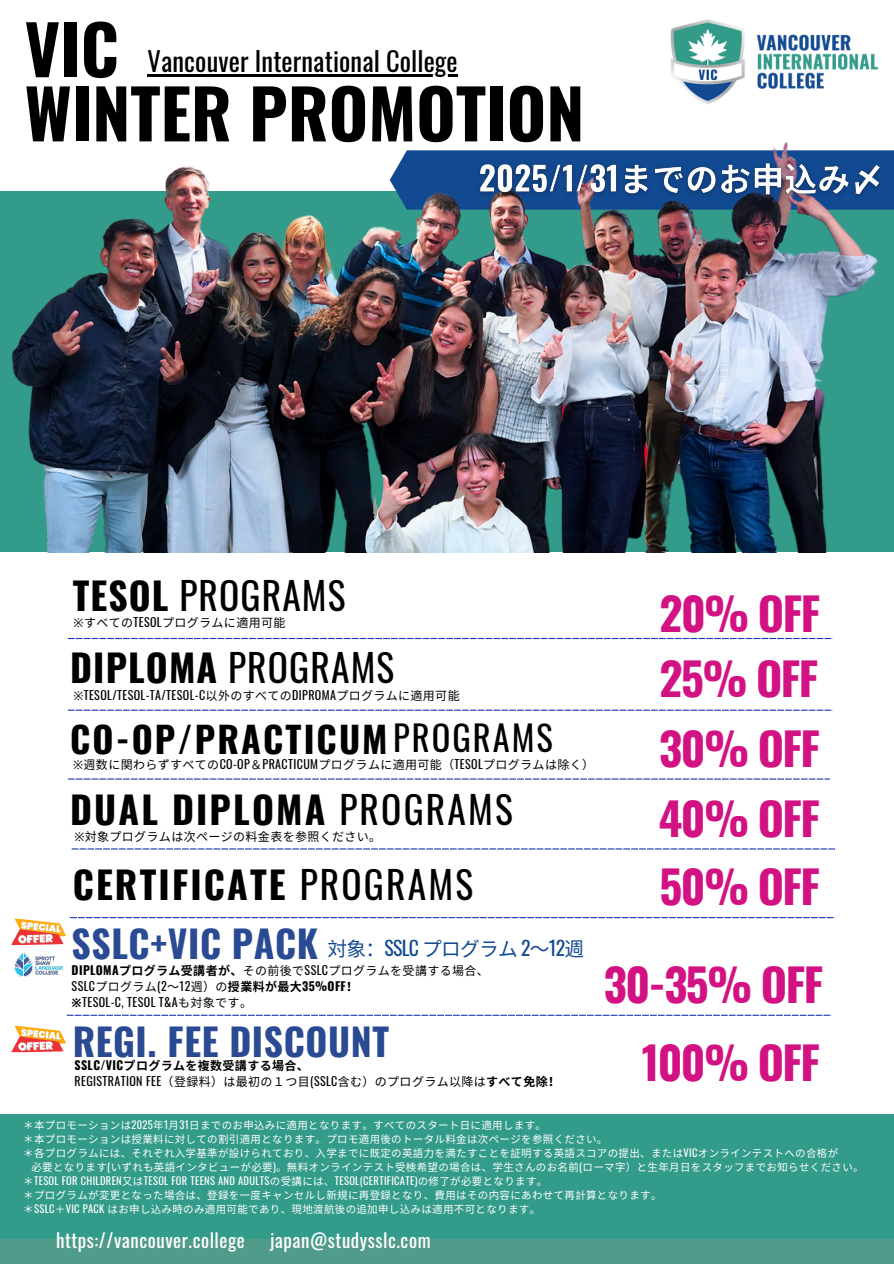
<style>
.page{position:relative;width:894px;height:1264px;background:#fff}
.page>*{position:absolute;margin:0;border:0;box-sizing:border-box;transform-origin:0 0}
.t1{font:700 67.8px "Oswald";color:#000}
.t2{font:700 45px "Oswald";letter-spacing:-.035em;color:#d21283}
.t3{font:700 37.5px "Oswald";letter-spacing:.06em;color:#000}
.t4{font:37.5px "Oswald";letter-spacing:.03em;color:#000}
.t5{font:700 37.5px "Oswald";letter-spacing:.015em;color:#2a4a93}
.t6{font:700 36px "Oswald";letter-spacing:.06em;color:#000}
.t7{font:26.4px "Oswald";letter-spacing:.005em;color:#000}
.t8{font:19.65px "Noto Sans CJ Ksc";letter-spacing:-.035em;color:#124a92}
.t9{font:18.9px "Oswald";letter-spacing:.03em;color:#fff}
.t10{font:12px "Noto Sans CJ Ksc";letter-spacing:.03em;color:#000}
.t11{font:12px "Oswald";letter-spacing:.03em;color:#000}
.t12{font:700 12px "Noto Sans CJ Ksc";letter-spacing:.03em;color:#000}
.t13{font:10.5px "Noto Sans CJ Ksc";letter-spacing:.03em;color:#fff}
.t14{font:10.5px "Oswald";letter-spacing:.03em;color:#fff}
.s1{font-weight:700}
.s2{font-family:"Noto Sans"}
.s3{font-family:"Oswald"}
.s4{font-family:"Noto Sans CJ Ksc"}
.s5{font-weight:400;font-size:34.5px}
.s6{font-weight:400}
.s7{font-family:"Oswald";font-weight:700}
.s8{font-family:"Noto Sans";font-weight:700}
</style>
<div class="page">
<div style="left:0;top:1114px;width:893px;height:149px;background:#329b8a"></div>
<div style="left:0;top:1238px;width:893px;height:25px;background:#509b89"></div>
<svg style="left:68px;top:638px;width:765px;height:1px"></svg>
<svg style="left:68px;top:778px;width:761px;height:1px"></svg>
<svg style="left:72px;top:848px;width:763px;height:1px"></svg>
<svg style="left:11px;top:917px;width:824px;height:28px"></svg>
<svg style="left:68px;top:709px;width:765px;height:1px"></svg>
<img style="left:14px;top:952px;width:49px;height:24px">
<svg style="left:67px;top:1014px;width:765px;height:1px"></svg>
<svg style="left:11px;top:1025px;width:55px;height:28px"></svg>
<img style="left:0;top:19px;width:893px;height:533px">
<img style="left:472px;top:153px;width:418px;height:53px">
<hr style="left:147px;top:75px;width:311px;height:2px;background:#000">
<svg style="left:455px;top:235px;width:40px;height:28px"></svg>
<svg style="left:353px;top:222px;width:17px;height:16px"></svg>
<svg style="left:542px;top:216px;width:42px;height:51px"></svg>
<p class="t1" style="left:25px;top:-4px;width:96px">VIC</p>
<h3 class="t7" style="left:147px;top:41px;width:311px">Vancouver International College</h3>
<p class="t1" style="left:25px;top:60px;width:561px">WINTER PROMOTION</p>
<p class="t4" style="left:73px;top:566px;width:274px"><span class="s1">TESOL</span> PROGRAMS</p>
<p class="t10" style="left:74px;top:613px;width:213px"><span class="s2">※</span>すべての<span class="s3">TESOL</span>プログラムに適用可能</p>
<p class="t4" style="left:70px;top:638px;width:325px"><span class="s1">DIPLOMA</span> PROGRAMS</p>
<p class="t11" style="left:73px;top:685px;width:388px"><span class="s2">※</span>TESOL/TESOL-TA/TESOL-C<span class="s4">以外のすべての</span>DIPROMA<span class="s4">プログラムに適用可能</span></p>
<h1 class="t6" style="left:70px;top:711px;width:484px">CO-OP/PRACTICUM<span class="s5">PROGRAMS</span></h1>
<h2 class="t10" style="left:73px;top:755px;width:522px"><span class="s2">※</span>週数に関わらずすべての<span class="s3">CO-OP</span>＆<span class="s3">PRACTICUM</span>プログラムに適用可能（<span class="s3">TESOL</span>プログラムは除く）</h2>
<h2 class="t3" style="left:70px;top:780px;width:444px">DUAL DIPLOMA <span class="s6">PROGRAMS</span></h2>
<p class="t10" style="left:74px;top:827px;width:308px"><span class="s2">※</span>対象プログラムは次ページの料金表を参照ください。</p>
<p class="t2" style="left:659px;top:578px;width:162px">20% OFF</p>
<h3 class="t2" style="left:659px;top:643px;width:160px">25% OFF</h3>
<h4 class="t2" style="left:659px;top:713px;width:162px">30% OFF</h4>
<h3 class="t2" style="left:658px;top:783px;width:163px">40% OFF</h3>
<p class="t3" style="left:73px;top:855px;width:402px">CERTIFICATE <span class="s6">PROGRAMS</span></p>
<p class="t2" style="left:659px;top:851px;width:162px">50% OFF</p>
<p class="t5" style="left:72px;top:914px;width:248px">SSLC+VIC PACK</p>
<p class="t8" style="left:327px;top:933px;width:258px">対象：<span class="s3">SSLC</span> プログラム <span class="s3">2</span>～<span class="s3">12</span>週</p>
<h4 class="t10" style="left:72px;top:961px;width:418px"><span class="s7">DIPLOMA</span><span class="s1">プログラム受講者が、</span>その前後で<span class="s3">SSLC</span>プログラムを受講する場合、</h4>
<h2 class="t10" style="left:72px;top:977px;width:288px"><span class="s3">SSLC</span>プログラム<span class="s3">(2</span>～<span class="s3">12</span>週）の<span class="s1">授業料が最大</span><span class="s7">35%OFF</span><span class="s1">！</span></h2>
<p class="t11" style="left:72px;top:993px;width:182px"><span class="s8">※</span>TESOL-C, TESOL T&amp;A<span class="s4">も対象です。</span></p>
<p class="t5" style="left:73px;top:1012px;width:318px">REGI. FEE DISCOUNT</p>
<p class="t12" style="left:75px;top:1055px;width:236px"><span class="s3">SSLC/VIC</span>プログラムを複数受講する場合、</p>
<p class="t10" style="left:75px;top:1071px;width:487px"><span class="s3">REGISTRATION FEE</span>（登録料）は最初の１つ目 <span class="s3">(SSLC</span>含む）のプログラム以降は<span class="s1">すべて免除！</span></p>
<p class="t2" style="left:603px;top:949px;width:221px">30-35% OFF</p>
<p class="t2" style="left:641px;top:1027px;width:180px">100% OFF</p>
<h2 class="t13" style="left:23px;top:1116px;width:524px">＊本プロモーションは<span class="s3">2025</span>年<span class="s3">1</span>月<span class="s3">31</span>日までのお申込みに適用となります。すべてのスタート日に適用します。</h2>
<p class="t13" style="left:23px;top:1130px;width:585px">＊本プロモーションは授業料に対しての割引適用となります。プロモ適用後のトータル料金は次ページを参照ください。</p>
<h4 class="t13" style="left:23px;top:1144px;width:816px">＊各プログラムには、それぞれ⼊学基準が設けられており、⼊学までに既定の英語⼒を満たすことを証明する英語スコアの提出、または<span class="s3">VIC</span>オンラインテストへの合格が</h4>
<h2 class="t13" style="left:31px;top:1158px;width:833px">必要となります<span class="s3">(</span>いずれも英語インタビューが必要<span class="s3">)</span>。無料オンラインテスト受検希望の場合は、学生さんのお名前<span class="s3">(</span>ローマ字）と生年月日をスタッフまでお知らせください。</h2>
<p class="t14" style="left:23px;top:1171px;width:525px"><span class="s4">＊</span>TESOL FOR CHILDREN<span class="s4">⼜は</span>TESOL FOR TEENS AND ADULTS<span class="s4">の受講には、</span>TESOL(CERTIFICATE)<span class="s4">の修了が必要となります。</span></p>
<h2 class="t13" style="left:23px;top:1186px;width:639px">＊プログラムが変更となった場合は、登録を一度キャンセルし新規に再登録となり、費用はその内容にあわせて再計算となります。</h2>
<h4 class="t13" style="left:23px;top:1200px;width:518px">＊<span class="s3">SSLC</span>＋<span class="s3">VIC PACK</span> はお申し込み時のみ適用可能であり、現地渡航後の追加申し込みは適用不可となります。</h4>
<h2 class="t9" style="left:56px;top:1225px;width:190px">https://vancouver.college</h2>
<h2 class="t9" style="left:270px;top:1225px;width:162px">japan@studysslc.com</h2>
</div>
